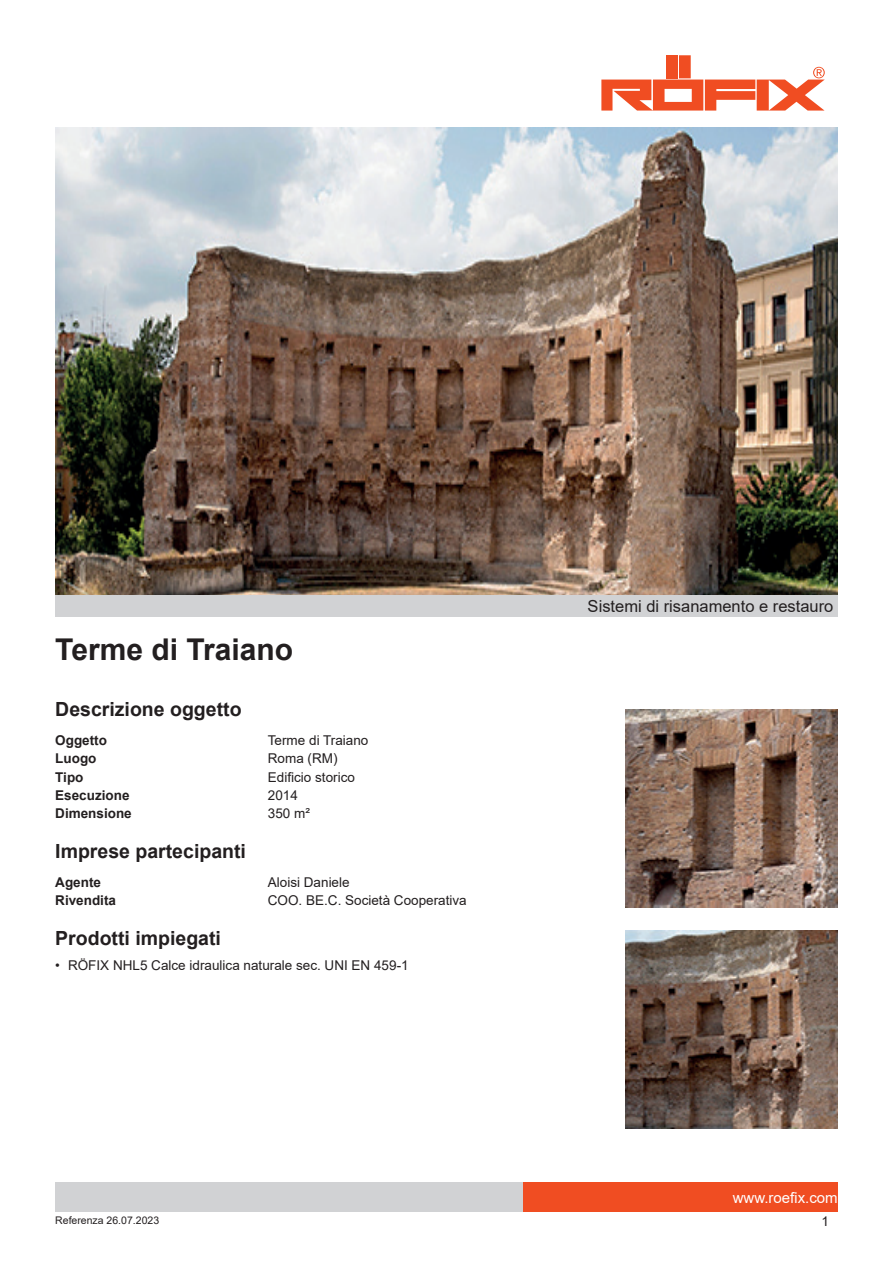
<style>
.page{position:relative;width:893px;height:1263px;background:#fff}
.page>*{position:absolute;margin:0;border:0;box-sizing:border-box;transform-origin:0 0}
.t1{font:700 30px "Arial";color:#231f20}
.t2{font:700 19.5px "Arial";color:#231f20}
.t3{font:16.5px "Arial";color:#231f20}
.t4{font:15px "Arial";color:#fff}
.t5{font:13.5px "Arial";color:#231f20}
.t6{font:700 13.5px "Arial";color:#231f20}
.t7{font:10.5px "Arial";color:#231f20}
</style>
<div class="page">
<div style="left:523px;top:1182px;width:315px;height:30px;background:#f04d22"></div>
<div style="left:55px;top:1182px;width:468px;height:30px;background:#d1d2d4"></div>
<div style="left:679px;top:55px;width:12px;height:23px;background:#f04d22"></div>
<div style="left:666px;top:55px;width:11px;height:23px;background:#f04d22"></div>
<svg style="left:601px;top:67px;width:224px;height:44px"></svg>
<img style="left:55px;top:128px;width:783px;height:467px">
<div style="left:55px;top:595px;width:783px;height:22px;background:#d1d2d4"></div>
<img style="left:625px;top:710px;width:213px;height:197px">
<img style="left:625px;top:931px;width:213px;height:197px">
<h1 class="t1" style="left:55px;top:628px;width:239px">Terme di Traiano</h1>
<h2 class="t2" style="left:55px;top:696px;width:188px">Descrizione oggetto</h2>
<p class="t6" style="left:55px;top:731px;width:53px">Oggetto</p>
<p class="t5" style="left:268px;top:731px;width:102px">Terme di Traiano</p>
<p class="t6" style="left:55px;top:749px;width:43px">Luogo</p>
<p class="t5" style="left:268px;top:749px;width:71px">Roma (RM)</p>
<p class="t6" style="left:55px;top:767px;width:30px">Tipo</p>
<p class="t5" style="left:268px;top:768px;width:89px">Edificio storico</p>
<p class="t6" style="left:55px;top:786px;width:76px">Esecuzione</p>
<p class="t5" style="left:268px;top:786px;width:32px">2014</p>
<p class="t6" style="left:55px;top:804px;width:78px">Dimensione</p>
<p class="t5" style="left:268px;top:804px;width:44px">350 m²</p>
<h2 class="t2" style="left:55px;top:837px;width:192px">Imprese partecipanti</h2>
<p class="t6" style="left:55px;top:872px;width:47px">Agente</p>
<p class="t5" style="left:268px;top:873px;width:83px">Aloisi Daniele</p>
<p class="t6" style="left:55px;top:891px;width:62px">Rivendita</p>
<p class="t5" style="left:268px;top:891px;width:200px">COO. BE.C. Società Cooperativa</p>
<h2 class="t2" style="left:55px;top:924px;width:167px">Prodotti impiegati</h2>
<p class="t5" style="left:55px;top:955px;width:355px">• RÖFIX NHL5 Calce idraulica naturale sec. UNI EN 459-1</p>
<p class="t7" style="left:55px;top:1213px;width:105px">Referenza 26.07.2023</p>
<p class="t3" style="left:588px;top:595px;width:247px">Sistemi di risanamento e restauro</p>
<p class="t4" style="left:733px;top:1187px;width:107px">www.roefix.com</p>
<p class="t5" style="left:821px;top:1212px;width:9px">1</p>
</div>
